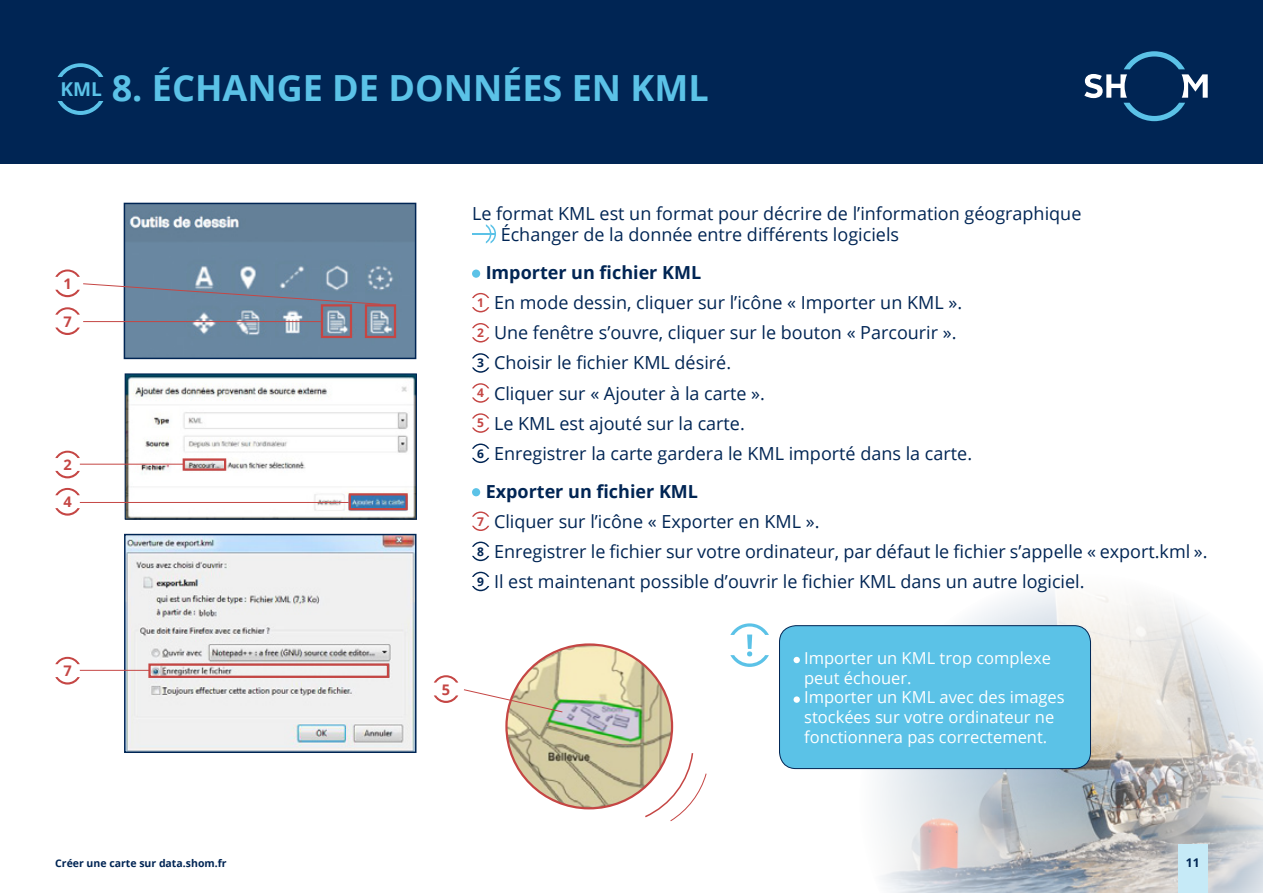
<style>
.page{position:relative;width:1263px;height:893px;background:#fff}
.page>*{position:absolute;margin:0;border:0;box-sizing:border-box;transform-origin:0 0}
.t1{font:700 36px "Open Sans";color:#5bc2e7}
.t2{font:700 19.05px "Open Sans";color:#5bc2e7}
.t3{font:18px/30.2px "Open Sans";color:#002554}
.t4{font:16.5px/19.8px "Open Sans";color:#fff}
.t5{font:700 14.55px "Open Sans";color:#c54644}
.t6{font:700 12px "Open Sans";color:#002554}
.t7{font:700 10.5px "Open Sans";color:#002554}
.s1{font-weight:700}
.s2{font-weight:700;font-size:12px;color:#c54644}
.s3{font-weight:700;font-size:12px}
</style>
<div class="page">
<div style="left:0;top:0;width:1263px;height:164px;background:#002554"></div>
<img style="left:127px;top:537px;width:286px;height:213px">
<div style="left:124px;top:534px;width:292px;height:219px;border:2px solid #002554"></div>
<img style="left:127px;top:206px;width:286px;height:150px">
<div style="left:124px;top:203px;width:292px;height:156px;border:2px solid #002554"></div>
<img style="left:127px;top:375px;width:288px;height:143px">
<div style="left:125px;top:373px;width:292px;height:147px;border:1px solid #002554"></div>
<svg style="left:1084px;top:51px;width:124px;height:70px"></svg>
<svg style="left:55px;top:328px;width:25px;height:7px"></svg>
<svg style="left:55px;top:269px;width:25px;height:8px"></svg>
<div style="left:321px;top:304px;width:31px;height:34px;border:2px solid #c54644"></div>
<div style="left:365px;top:304px;width:31px;height:34px;border:2px solid #c54644"></div>
<div style="left:183px;top:458px;width:43px;height:13px;border:2px solid #c54644"></div>
<div style="left:349px;top:493px;width:59px;height:17px;border:2px solid #c54644"></div>
<div style="left:148px;top:663px;width:241px;height:15px;border:2px solid #c54644"></div>
<hr style="left:80px;top:464px;width:104px;height:1px;background:#c54644">
<hr style="left:80px;top:502px;width:269px;height:1px;background:#c54644">
<hr style="left:80px;top:670px;width:70px;height:1px;background:#c54644">
<svg style="left:55px;top:471px;width:25px;height:7px"></svg>
<svg style="left:55px;top:451px;width:25px;height:7px"></svg>
<svg style="left:55px;top:508px;width:25px;height:8px"></svg>
<svg style="left:55px;top:488px;width:25px;height:7px"></svg>
<svg style="left:55px;top:677px;width:25px;height:8px"></svg>
<svg style="left:55px;top:657px;width:25px;height:7px"></svg>
<hr style="left:83px;top:321px;width:238px;height:1px;background:#c54644">
<svg style="left:55px;top:283px;width:326px;height:32px"></svg>
<img style="left:859px;top:589px;width:404px;height:304px">
<svg style="left:434px;top:675px;width:24px;height:8px"></svg>
<img style="left:508px;top:645px;width:164px;height:162px">
<svg style="left:643px;top:751px;width:64px;height:71px"></svg>
<svg style="left:434px;top:689px;width:129px;height:24px"></svg>
<svg style="left:472px;top:224px;width:24px;height:19px"></svg>
<div style="left:472px;top:270px;width:8px;height:8px;background:#5bc2e7;border-radius:50%"></div>
<svg style="left:472px;top:307px;width:17px;height:5px"></svg>
<svg style="left:472px;top:293px;width:17px;height:5px"></svg>
<svg style="left:472px;top:337px;width:17px;height:6px"></svg>
<svg style="left:472px;top:323px;width:17px;height:5px"></svg>
<svg style="left:472px;top:367px;width:17px;height:6px"></svg>
<svg style="left:472px;top:353px;width:17px;height:5px"></svg>
<svg style="left:472px;top:397px;width:17px;height:6px"></svg>
<svg style="left:472px;top:383px;width:17px;height:5px"></svg>
<svg style="left:472px;top:428px;width:17px;height:5px"></svg>
<svg style="left:472px;top:413px;width:17px;height:5px"></svg>
<svg style="left:472px;top:458px;width:17px;height:5px"></svg>
<svg style="left:472px;top:444px;width:17px;height:5px"></svg>
<div style="left:472px;top:488px;width:8px;height:8px;background:#5bc2e7;border-radius:50%"></div>
<svg style="left:472px;top:526px;width:17px;height:5px"></svg>
<svg style="left:472px;top:511px;width:17px;height:6px"></svg>
<svg style="left:472px;top:556px;width:17px;height:5px"></svg>
<svg style="left:472px;top:542px;width:17px;height:5px"></svg>
<svg style="left:472px;top:586px;width:17px;height:5px"></svg>
<svg style="left:472px;top:572px;width:17px;height:5px"></svg>
<div style="left:779px;top:626px;width:311px;height:143px;background:#5bc2e7;border-radius:17px"></div>
<div style="left:793px;top:657px;width:7px;height:6px;background:#fff;border-radius:50%"></div>
<div style="left:793px;top:696px;width:7px;height:7px;background:#fff;border-radius:50%"></div>
<div style="left:779px;top:625px;width:312px;height:144px;border:1px solid #002554;border-radius:17px"></div>
<svg style="left:730px;top:623px;width:39px;height:44px"></svg>
<svg style="left:58px;top:101px;width:45px;height:14px"></svg>
<svg style="left:58px;top:63px;width:45px;height:14px"></svg>
<div style="left:1178px;top:844px;width:30px;height:49px;background:#c6eaf7"></div>
<p class="t2" style="left:60px;top:76px;width:43px">KML</p>
<h1 class="t1" style="left:112px;top:63px;width:598px">8. ÉCHANGE DE DONNÉES EN KML</h1>
<p class="t5" style="left:63px;top:273px;width:10px">1</p>
<p class="t5" style="left:63px;top:311px;width:10px">7</p>
<p class="t5" style="left:63px;top:454px;width:10px">2</p>
<p class="t5" style="left:63px;top:492px;width:10px">4</p>
<p class="t5" style="left:63px;top:661px;width:10px">7</p>
<p class="t5" style="left:442px;top:679px;width:10px">5</p>
<p class="t3" style="left:501px;top:202px;width:582px;line-height:21.6px;text-indent:-29px">Le format KML est un format pour décrire de l’information géographique<br>Échanger de la donnée entre différents logiciels</p>
<p class="t3" style="left:477px;top:257px;width:496px;text-indent:8px"><span class="s1">Importer un fichier KML<br></span><span class="s2">1</span> En mode dessin, cliquer sur l’icône « Importer un KML ».<br><span class="s2">2</span> Une fenêtre s’ouvre, cliquer sur le bouton « Parcourir ».<br><span class="s3">3</span> Choisir le fichier KML désiré.<br><span class="s2">4</span> Cliquer sur « Ajouter à la carte ».<br><span class="s2">5</span> Le KML est ajouté sur la carte.<br><span class="s3">6</span> Enregistrer la carte gardera le KML importé dans la carte.</p>
<p class="t3" style="left:477px;top:476px;width:732px;text-indent:8px"><span class="s1">Exporter un fichier KML<br></span><span class="s2">7</span> Cliquer sur l’icône « Exporter en KML ».<br><span class="s3">8</span> Enregistrer le fichier sur votre ordinateur, par défaut le fichier s’appelle « export.kml ».<br><span class="s3">9</span> Il est maintenant possible d’ouvrir le fichier KML dans un autre logiciel.</p>
<p class="t4" style="left:804px;top:647px;width:262px">Importer un KML trop complexe peut échouer.<br>Importer un KML avec des images stockées sur votre ordinateur ne fonctionnera pas correctement.</p>
<p class="t7" style="left:55px;top:856px;width:173px">Créer une carte sur data.shom.fr</p>
<p class="t6" style="left:1186px;top:855px;width:15px">11</p>
</div>
